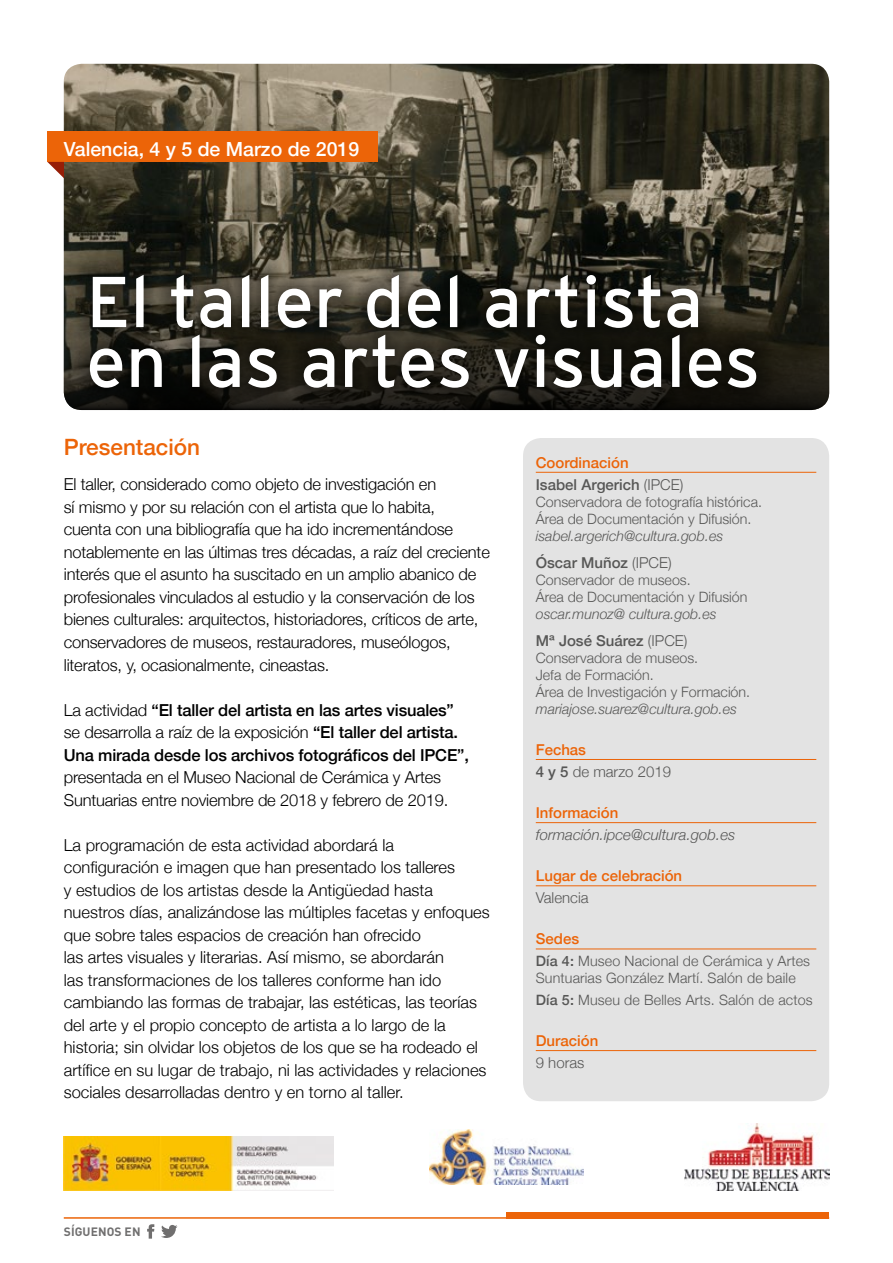
<style>
.page{position:relative;width:893px;height:1263px;background:#fff}
.page>*{position:absolute;margin:0;border:0;box-sizing:border-box;transform-origin:0 0}
.t1{font:71.85px/59.8px "Interstate";color:#fff}
.t2{font:500 22.5px "Helvetica Neue";color:#ec6408}
.t3{font:500 19.5px "Helvetica Neue";color:#fff}
.t4{font:300 16.5px/22.5px "Helvetica Neue";letter-spacing:-.01em;color:#000}
.t5{font:500 16.5px/22.5px "Helvetica Neue";letter-spacing:-.01em;color:#000}
.t6{font:500 15px/22.2px "Helvetica Neue";color:#575756}
.t7{font:500 15px "Helvetica Neue";color:#ec6408}
.t8{font:300 15px/22.2px "Helvetica Neue";color:#575756}
.t9{font:italic 300 15px "Helvetica Neue";color:#575756}
.t10{font:300 14.25px/17.1px "Helvetica Neue";color:#575756}
.t11{font:italic 300 14.25px "Helvetica Neue";color:#575756}
.t12{font:700 12px "DIN Pro";letter-spacing:.01em;color:#706f6f}
.s1{font-weight:300}
.s2{color:#ec6408}
.s3{font-weight:500;color:#ec6408}
.s4{font-weight:500}
</style>
<div class="page">
<img style="left:64px;top:64px;width:765px;height:346px">
<svg style="left:64px;top:142px;width:765px;height:268px"></svg>
<div style="left:523px;top:438px;width:306px;height:663px;background:#e3e3e3;border-radius:18px"></div>
<hr style="left:536px;top:472px;width:280px;height:1px;background:#ec6408">
<hr style="left:536px;top:759px;width:280px;height:1px;background:#ec6408">
<hr style="left:536px;top:822px;width:280px;height:1px;background:#ec6408">
<hr style="left:536px;top:885px;width:280px;height:1px;background:#ec6408">
<hr style="left:536px;top:948px;width:280px;height:1px;background:#ec6408">
<hr style="left:536px;top:1050px;width:280px;height:1px;background:#ec6408">
<div style="left:47px;top:132px;width:331px;height:30px;background:#ec6408"></div>
<svg style="left:47px;top:162px;width:17px;height:16px"></svg>
<hr style="left:64px;top:1217px;width:765px;height:2px;background:#ec6408">
<div style="left:507px;top:1212px;width:322px;height:7px;background:#ec6408"></div>
<img style="left:64px;top:1136px;width:270px;height:55px">
<img style="left:685px;top:1123px;width:144px;height:68px">
<img style="left:430px;top:1130px;width:153px;height:54px">
<svg style="left:161px;top:1225px;width:16px;height:13px"></svg>
<svg style="left:147px;top:1224px;width:7px;height:14px"></svg>
<div style="left:73px;top:258px;width:701px;height:147px;background:#000;opacity:.75"></div>
<p class="t3" style="left:64px;top:134px;width:297px">Valencia, 4 y 5 de Marzo de 2019</p>
<h1 class="t1" style="left:86px;top:271px;width:675px">El taller del artista en las artes visuales</h1>
<h2 class="t2" style="left:64px;top:429px;width:138px">Presentación</h2>
<p class="t4" style="left:64px;top:472px;width:428px">El taller, considerado como objeto de investigación en<br>sí mismo y por su relación con el artista que lo habita,<br>cuenta con una bibliografía que ha ido incrementándose notablemente en las últimas tres décadas, a raíz del creciente interés que el asunto ha suscitado en un amplio abanico de profesionales vinculados al estudio y la conservación de los bienes culturales: arquitectos, historiadores, críticos de arte, conservadores de museos, restauradores, museólogos, literatos, y, ocasionalmente, cineastas.</p>
<p class="t5" style="left:64px;top:697px;width:407px"><span class="s1">La actividad</span> “El taller del artista en las artes visuales” <span class="s1">se desarrolla a raíz de la exposición</span> “El taller del artista.<br>Una mirada desde los archivos fotográficos del IPCE”,</p>
<p class="t4" style="left:64px;top:765px;width:386px">presentada en el Museo Nacional de Cerámica y Artes<br>Suntuarias entre noviembre de 2018 y febrero de 2019.</p>
<p class="t4" style="left:64px;top:832px;width:427px">La programación de esta actividad abordará la configuración e imagen que han presentado los talleres<br>y estudios de los artistas desde la Antigüedad hasta nuestros días, analizándose las múltiples facetas y enfoques que sobre tales espacios de creación han ofrecido<br>las artes visuales y literarias. Así mismo, se abordarán<br>las transformaciones de los talleres conforme han ido cambiando las formas de trabajar, las estéticas, las teorías del arte y el propio concepto de artista a lo largo de la historia; sin olvidar los objetos de los que se ha rodeado el artífice en su lugar de trabajo, ni las actividades y relaciones sociales desarrolladas dentro y en torno al taller.</p>
<p class="t6" style="left:536px;top:450px;width:149px"><span class="s2">Coordinación<br></span>Isabel Argerich <span class="s1">(IPCE)</span></p>
<p class="t10" style="left:536px;top:492px;width:228px">Conservadora de fotografía histórica.<br>Área de Documentación y Difusión.</p>
<p class="t11" style="left:536px;top:525px;width:189px">isabel.argerich@cultura.gob.es</p>
<p class="t6" style="left:536px;top:550px;width:137px">Óscar Muñoz <span class="s1">(IPCE)</span></p>
<p class="t10" style="left:536px;top:570px;width:213px">Conservador de museos.<br>Área de Documentación y Difusión</p>
<p class="t11" style="left:536px;top:603px;width:182px">oscar.munoz@ cultura.gob.es</p>
<p class="t6" style="left:536px;top:628px;width:153px">Mª José Suárez <span class="s1">(IPCE)</span></p>
<p class="t10" style="left:536px;top:648px;width:216px">Conservadora de museos.<br>Jefa de Formación.<br>Área de Investigación y Formación.</p>
<p class="t11" style="left:536px;top:697px;width:203px">mariajose.suarez@cultura.gob.es</p>
<p class="t8" style="left:536px;top:737px;width:137px"><span class="s3">Fechas<br></span><span class="s4">4 y 5</span> de marzo 2019</p>
<p class="t7" style="left:536px;top:801px;width:84px">Información</p>
<p class="t9" style="left:536px;top:823px;width:201px">formación.ipce@cultura.gob.es</p>
<p class="t7" style="left:536px;top:864px;width:148px">Lugar de celebración</p>
<p class="t8" style="left:536px;top:886px;width:54px">Valencia</p>
<p class="t7" style="left:536px;top:927px;width:45px">Sedes</p>
<p class="t10" style="left:536px;top:951px;width:276px"><span class="s4">Día 4:</span> Museo Nacional de Cerámica y Artes<br>Suntuarias González Martí. Salón de baile</p>
<p class="t10" style="left:536px;top:990px;width:278px"><span class="s4">Día 5:</span> Museu de Belles Arts. Salón de actos</p>
<p class="t7" style="left:536px;top:1028px;width:64px">Duración</p>
<p class="t8" style="left:536px;top:1051px;width:50px">9 horas</p>
<p class="t12" style="left:64px;top:1223px;width:78px">SÍGUENOS EN</p>
</div>
